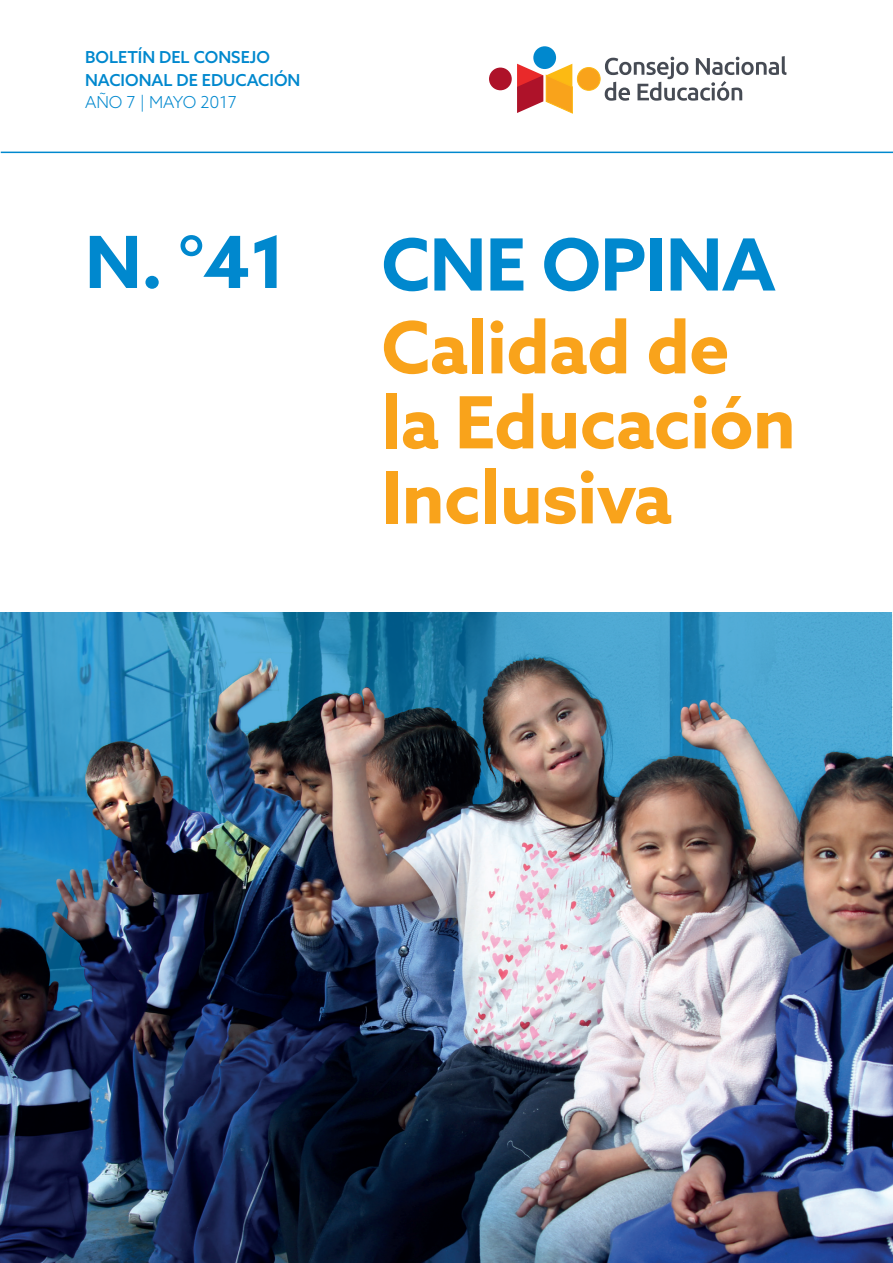
<style>
.page{position:relative;width:893px;height:1263px;background:#fff}
.page>*{position:absolute;margin:0;border:0;box-sizing:border-box;transform-origin:0 0}
.t1{font:700 72px/75px "Azo Sans";letter-spacing:-.01em;color:#f9a31b}
.t2{font:700 72px "Azo Sans";letter-spacing:-.01em;color:#0088ce}
.t3{font:500 16.5px/22.5px "Azo Sans";color:#0088ce}
.t4{font:300 16.5px "Azo Sans";color:#0088ce}
</style>
<div class="page">
<svg style="left:605px;top:56px;width:182px;height:45px"></svg>
<div style="left:489px;top:68px;width:23px;height:22px;background:#ae1229;border-radius:50%"></div>
<div style="left:577px;top:68px;width:23px;height:22px;background:#f9a31b;border-radius:50%"></div>
<div style="left:577px;top:68px;width:23px;height:22px;border:1px solid #fcb814;border-radius:50%"></div>
<svg style="left:517px;top:64px;width:55px;height:49px"></svg>
<div style="left:533px;top:46px;width:23px;height:23px;background:#0088ce;border-radius:50%"></div>
<hr style="left:1px;top:152px;width:892px;height:1px;background:#0088ce">
<img style="left:0;top:612px;width:893px;height:651px">
<p class="t3" style="left:85px;top:46px;width:217px">BOLETÍN DEL CONSEJO<br>NACIONAL DE EDUCACIÓN</p>
<p class="t4" style="left:85px;top:92px;width:153px">AÑO 7 | MAYO 2017</p>
<p class="t2" style="left:85px;top:214px;width:204px">N. °41</p>
<p class="t2" style="left:381px;top:217px;width:396px">CNE OPINA</p>
<p class="t1" style="left:381px;top:309px;width:416px">Calidad de la Educación<br>Inclusiva</p>
</div>
